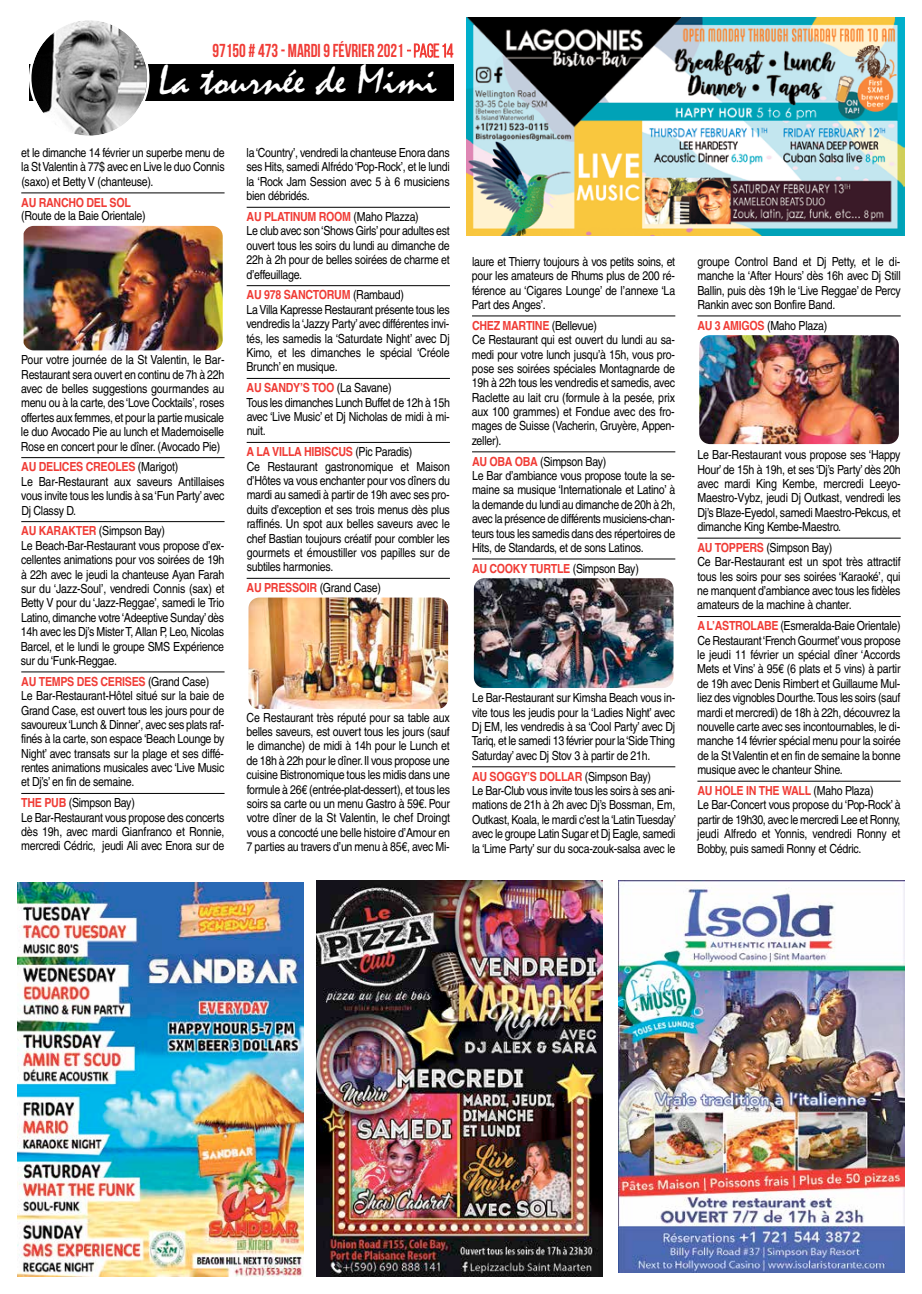
<style>
.page{position:relative;width:922px;height:1294px;background:#fff}
.page>*{position:absolute;margin:0;border:0;box-sizing:border-box;transform-origin:0 0}
.t1{font:42.25px "Mistral";color:#fff;scale:1.07 1}
.t2{font:700 18.75px "Bebas Neue";color:#f03c36;scale:.9 1}
.t3{font:12.5px/14.4px "Helvetica";letter-spacing:-.025em;color:#000;scale:.85 1}
.t4{font:700 12.5px "Helvetica";letter-spacing:-.025em;color:#f03c36;scale:.85 1}
.s1{font-weight:400}
.s2{font-weight:700;color:#f03c36}
.s3{font-weight:400;color:#000}
</style>
<div class="page">
<hr style="left:21px;top:192px;width:203px;height:1px;background:#000">
<hr style="left:21px;top:457px;width:203px;height:1px;background:#000">
<hr style="left:21px;top:521px;width:203px;height:1px;background:#000">
<hr style="left:21px;top:671px;width:203px;height:1px;background:#000">
<hr style="left:21px;top:793px;width:203px;height:1px;background:#000">
<hr style="left:246px;top:207px;width:204px;height:1px;background:#000">
<hr style="left:246px;top:285px;width:204px;height:1px;background:#000">
<hr style="left:246px;top:378px;width:204px;height:1px;background:#000">
<hr style="left:246px;top:442px;width:204px;height:1px;background:#000">
<hr style="left:246px;top:578px;width:204px;height:1px;background:#000">
<hr style="left:472px;top:315px;width:203px;height:1px;background:#000">
<hr style="left:472px;top:451px;width:203px;height:1px;background:#000">
<hr style="left:472px;top:558px;width:203px;height:1px;background:#000">
<hr style="left:472px;top:766px;width:203px;height:1px;background:#000">
<hr style="left:697px;top:315px;width:203px;height:1px;background:#000">
<hr style="left:697px;top:538px;width:203px;height:1px;background:#000">
<hr style="left:697px;top:616px;width:203px;height:1px;background:#000">
<hr style="left:697px;top:780px;width:203px;height:1px;background:#000">
<img style="left:24px;top:226px;width:199px;height:124px">
<img style="left:699px;top:335px;width:199px;height:109px">
<img style="left:473px;top:578px;width:200px;height:110px">
<img style="left:248px;top:597px;width:200px;height:112px">
<img style="left:618px;top:880px;width:286px;height:392px">
<img style="left:18px;top:882px;width:285px;height:394px">
<div style="left:29px;top:64px;width:424px;height:36px;background:#000"></div>
<svg style="left:29px;top:20px;width:120px;height:116px"></svg>
<svg style="left:407px;top:43px;width:46px;height:15px"></svg>
<img style="left:467px;top:18px;width:436px;height:217px">
<img style="left:317px;top:880px;width:285px;height:396px">
<h2 class="t2" style="left:212px;top:41px;width:269px">97150 # 473 - MARDI9FÉVRIER 2021 <span class="s1">-page14</span></h2>
<h1 class="t1" style="left:158px;top:57px;width:262px">La tournée de Mimi</h1>
<p class="t3" style="left:21px;top:145px;width:241px;text-align:justify">et le dimanche 14 février un superbe menu de la St Valentin à 77$ avec en Live le duo Connis (saxo) et Betty V (chanteuse).</p>
<p class="t4" style="left:21px;top:192px;width:130px">AU RANCHO DEL SOL</p>
<p class="t3" style="left:21px;top:209px;width:148px">(Route de la Baie Orientale)</p>
<p class="t3" style="left:21px;top:353px;width:241px;text-align:justify">Pour votre journée de la St Valentin, le Bar-Restaurant sera ouvert en continu de 7h à 22h avec de belles suggestions gourmandes au menu ou à la carte, des ‘Love Cocktails’, roses offertes aux femmes, et pour la partie musicale le duo Avocado Pie au lunch et Mademoiselle Rose en concert pour le dîner. (Avocado Pie)</p>
<p class="t3" style="left:21px;top:460px;width:241px"><span class="s2">AU DELICES CREOLES</span> (Marigot)<br>Le Bar-Restaurant aux saveurs Antillaises vous invite tous les lundis à sa‘Fun Party’avec Dj Classy D.</p>
<p class="t3" style="left:21px;top:524px;width:241px"><span class="s2">AU KARAKTER</span> (Simpson Bay)<br>Le Beach-Bar-Restaurant vous propose d’ex&shy;cellentes animations pour vos soirées de 19h à 22h avec le jeudi la chanteuse Ayan Farah sur du ‘Jazz-Soul’, vendredi Connis (sax) et Betty V pour du ‘Jazz-Reggae’, samedi le Trio Latino, dimanche votre‘Adeeptive Sunday’dès 14h avec les Dj’s Mister T, Allan P, Leo, Nicolas Barcel, et le lundi le groupe SMS Expérience sur du ‘Funk-Reggae.</p>
<p class="t3" style="left:21px;top:674px;width:241px"><span class="s2">AU TEMPS DES CERISES</span> (Grand Case)<br>Le Bar-Restaurant-Hôtel situé sur la baie de Grand Case, est ouvert tous les jours pour de savoureux‘Lunch &amp; Dinner’, avec ses plats raf&shy;finés à la carte, son espace ‘Beach Lounge by Night’ avec transats sur la plage et ses diffé&shy;rentes animations musicales avec ‘Live Music et Dj’s’ en fin de semaine.</p>
<p class="t3" style="left:21px;top:795px;width:240px"><span class="s2">THE PUB</span> (Simpson Bay)<br>Le Bar-Restaurant vous propose des concerts dès 19h, avec mardi Gianfranco et Ronnie, mercredi Cédric, jeudi Ali avec Enora sur de</p>
<p class="t3" style="left:246px;top:145px;width:241px;text-align:justify">la‘Country’, vendredi la chanteuse Enora dans ses Hits, samedi Alfrédo‘Pop-Rock’, et le lundi la ‘Rock Jam Session avec 5 à 6 musiciens bien débridés.</p>
<p class="t3" style="left:246px;top:209px;width:241px"><span class="s2">AU PLATINUM ROOM</span> (Maho Plazza)<br>Le club avec son‘Shows Girls’pour adultes est ouvert tous les soirs du lundi au dimanche de 22h à 2h pour de belles soirées de charme et d’effeuillage.</p>
<p class="t3" style="left:246px;top:288px;width:240px"><span class="s2">AU 978 SANCTORUM</span> (Rambaud)<br>La Villa Kapresse Restaurant présente tous les vendredis la ‘Jazzy Party’ avec différentes invi&shy;tés, les samedis la ‘Saturdate Night’ avec Dj Kimo, et les dimanches le spécial ‘Créole Brunch’ en musique.</p>
<p class="t3" style="left:246px;top:380px;width:241px"><span class="s2">AU SANDY’S TOO</span> (La Savane)<br>Tous les dimanches Lunch Buffet de 12h à 15h avec ‘Live Music’ et Dj Nicholas de midi à mi&shy;nuit.</p>
<p class="t3" style="left:246px;top:444px;width:241px"><span class="s2">A LA VILLA HIBISCUS</span> (Pic Paradis)<br>Ce Restaurant gastronomique et Maison d’Hôtes va vous enchanter pour vos dîners du mardi au samedi à partir de 19h avec ses pro&shy;duits d’exception et ses trois menus dès plus raffinés. Un spot aux belles saveurs avec le chef Bastian toujours créatif pour combler les gourmets et émoustiller vos papilles sur de subtiles harmonies.</p>
<p class="t3" style="left:246px;top:580px;width:159px"><span class="s2">AU PRESSOIR</span> (Grand Case)</p>
<p class="t3" style="left:472px;top:254px;width:240px;text-align:justify">laure et Thierry toujours à vos petits soins, et pour les amateurs de Rhums plus de 200 ré&shy;férence au ‘Cigares Lounge’ de l’annexe ‘La Part des Anges’.</p>
<p class="t3" style="left:471px;top:318px;width:241px"><span class="s2">CHEZ MARTINE</span> (Bellevue)<br>Ce Restaurant qui est ouvert du lundi au sa&shy;medi pour votre lunch jusqu’à 15h, vous pro&shy;pose ses soirées spéciales Montagnarde de 19h à 22h tous les vendredis et samedis, avec Raclette au lait cru (formule à la pesée, prix aux 100 grammes) et Fondue avec des fro&shy;mages de Suisse (Vacherin, Gruyère, Appen&shy;zeller).</p>
<p class="t3" style="left:472px;top:454px;width:241px"><span class="s2">AU OBA OBA</span> (Simpson Bay)<br>Le Bar d’ambiance vous propose toute la se&shy;maine sa musique ‘Internationale et Latino’ à la demande du lundi au dimanche de 20h à 2h, avec la présence de différents musiciens-chan&shy;teurs tous les samedis dans des répertoires de Hits, de Standards, et de sons Latinos.</p>
<p class="t4" style="left:472px;top:558px;width:198px">AU COOKY TURTLE <span class="s3">(Simpson Bay)</span></p>
<p class="t3" style="left:246px;top:710px;width:241px;text-align:justify">Ce Restaurant très réputé pour sa table aux belles saveurs, est ouvert tous les jours (sauf le dimanche) de midi à 14h pour le Lunch et de 18h à 22h pour le dîner.Il vous propose une cuisine Bistronomique tous les midis dans une formule à 26€ (entrée-plat-dessert), et tous les soirs sa carte ou un menu Gastro à 59€. Pour votre dîner de la St Valentin, le chef Droingt vous a concocté une belle histoire d’Amour en 7 parties au travers d’un menu à 85€, avec Mi-</p>
<p class="t3" style="left:471px;top:690px;width:241px;text-align:justify">Le Bar-Restaurant sur Kimsha Beach vous in&shy;vite tous les jeudis pour la ‘Ladies Night’ avec Dj EM, les vendredis à sa ‘Cool Party’ avec Dj Tariq, et le samedi 13 février pour la‘Side Thing Saturday’ avec Dj Stov 3 à partir de 21h.</p>
<p class="t3" style="left:472px;top:769px;width:241px"><span class="s2">AU SOGGY’S DOLLAR</span> (Simpson Bay)<br>Le Bar-Club vous invite tous les soirs à ses ani&shy;mations de 21h à 2h avec Dj’s Bossman, Em, Outkast, Koala, le mardi c’est la‘Latin Tuesday’ avec le groupe Latin Sugar et Dj Eagle, samedi la ‘Lime Party’ sur du soca-zouk-salsa avec le</p>
<p class="t3" style="left:697px;top:254px;width:241px;text-align:justify">groupe Control Band et Dj Petty, et le di&shy;manche la ‘After Hours’ dès 16h avec Dj Still Ballin, puis dès 19h le ‘Live Reggae’ de Percy Rankin avec son Bonfire Band.</p>
<p class="t3" style="left:697px;top:318px;width:154px"><span class="s2">AU 3 AMIGOS</span> (Maho Plaza)</p>
<p class="t3" style="left:697px;top:447px;width:241px;text-align:justify">Le Bar-Restaurant vous propose ses ‘Happy Hour’ de 15h à 19h, et ses ‘Dj’s Party’ dès 20h avec mardi King Kembe, mercredi Leeyo-Maestro-Vybz, jeudi Dj Outkast, vendredi les Dj’s Blaze-Eyedol, samedi Maestro-Pekcus, et dimanche King Kembe-Maestro.</p>
<p class="t3" style="left:697px;top:540px;width:241px"><span class="s2">AU TOPPERS</span> (Simpson Bay)<br>Ce Bar-Restaurant est un spot très attractif tous les soirs pour ses soirées ‘Karaoké’, qui ne manquent d’ambiance avec tous les fidèles amateurs de la machine à chanter.</p>
<p class="t3" style="left:697px;top:618px;width:241px;text-align:justify"><span class="s2">A L’ASTROLABE</span> (Esmeralda-Baie Orientale)<br>Ce Restaurant‘French Gourmet’vous propose le jeudi 11 février un spécial dîner ‘Accords Mets et Vins’ à 95€ (6 plats et 5 vins) à partir de 19h avec Denis Rimbert et Guillaume Mul&shy;liez des vignobles Dourthe.Tous les soirs (sauf mardi et mercredi) de 18h à 22h, découvrez la nouvelle carte avec ses incontournables, le di&shy;manche 14 février spécial menu pour la soirée de la St Valentin et en fin de semaine la bonne musique avec le chanteur Shine.</p>
<p class="t3" style="left:697px;top:783px;width:241px"><span class="s2">AU HOLE IN THE WALL</span> (Maho Plaza)<br>Le Bar-Concert vous propose du ‘Pop-Rock’ à partir de 19h30, avec le mercredi Lee et Ronny, jeudi Alfredo et Yonnis, vendredi Ronny et Bobby, puis samedi Ronny et Cédric.</p>
</div>
